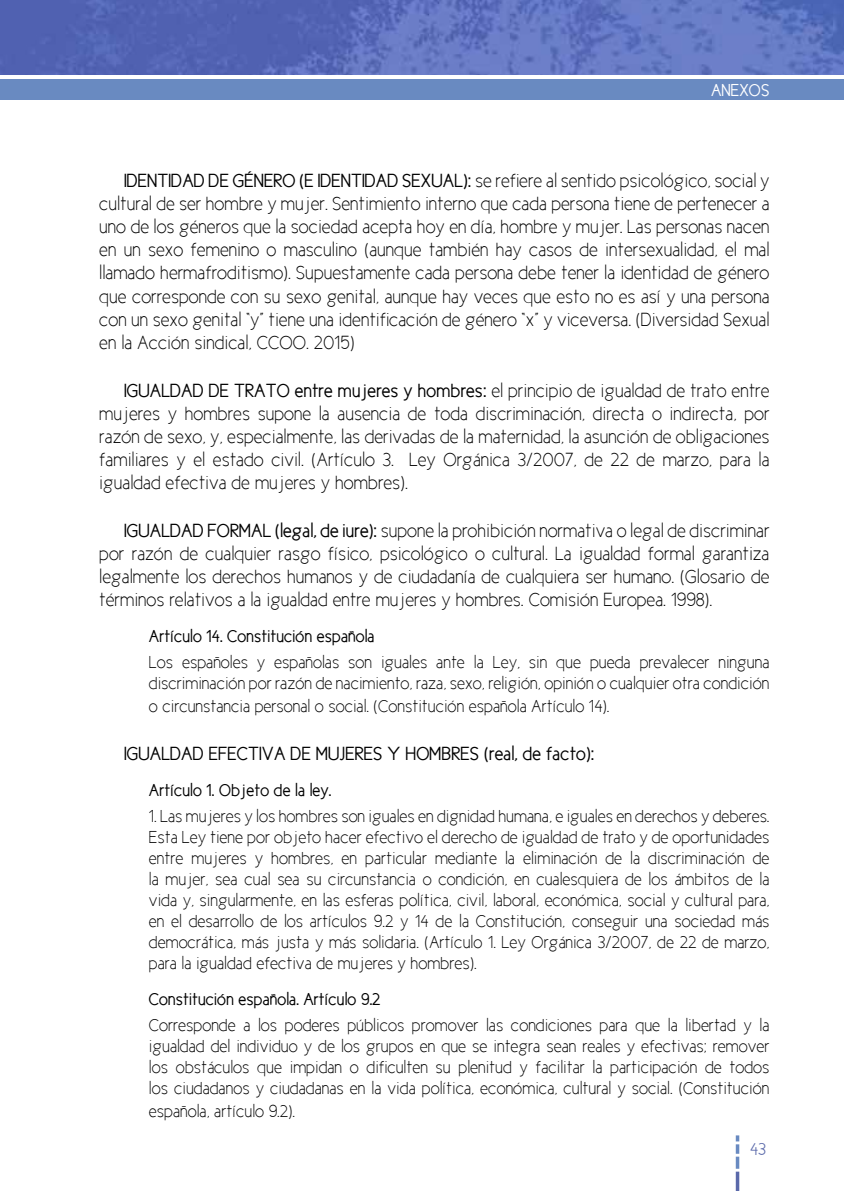
<style>
.page{position:relative;width:844px;height:1191px;background:#fff}
.page>*{position:absolute;margin:0;border:0;box-sizing:border-box;transform-origin:0 0}
.t1{font:19.25px/23.1px "New Cicle Fina";color:#000;text-align:justify}
.t2{font:19.25px "New Cicle Gordita";color:#000}
.t3{font:17.5px/21px "New Cicle Fina";color:#000;text-align:justify}
.t4{font:17.5px "New Cicle Gordita";color:#000}
.t5{font:17.5px "New Cicle Gordita";color:#fff}
.t6{font:17.5px "New Cicle Semi";color:#5a69aa}
.s1{font-family:"New Cicle Gordita"}
.s2{font-family:"New Cicle Fina"}
</style>
<div class="page">
<div style="left:0;top:80px;width:843px;height:20px;background:#698ac1"></div>
<svg style="left:735px;top:1135px;width:4px;height:18px"></svg>
<svg style="left:735px;top:1156px;width:4px;height:12px"></svg>
<svg style="left:735px;top:1171px;width:4px;height:20px"></svg>
<img style="left:1px;top:0;width:842px;height:74px">
<hr style="left:0;top:0;width:1px;height:74px;background:#5a69aa">
<p class="t5" style="left:711px;top:81px;width:60px">ANEXOS</p>
<p class="t1" style="left:99px;top:169px;width:671px;text-indent:25px"><span class="s1">IDENTIDAD DE GÉNERO (E IDENTIDAD SEXUAL):</span> se refiere al sentido psicológico, social y cultural de ser hombre y mujer. Sentimiento interno que cada persona tiene de pertenecer a uno de los géneros que la sociedad acepta hoy en día, hombre y mujer. Las personas nacen en un sexo femenino o masculino (aunque también hay casos de intersexualidad, el mal llamado hermafroditismo). Supuestamente cada persona debe tener la identidad de género que corresponde con su sexo genital, aunque hay veces que esto no es así y una persona con un sexo genital “y” tiene una identificación de género “x” y viceversa. (Diversidad Sexual en la Acción sindical, CCOO. 2015)</p>
<p class="t2" style="left:124px;top:380px;width:646px">IGUALDAD DE TRATO entre mujeres y hombres: <span class="s2">el principio de igualdad de trato entre</span></p>
<p class="t1" style="left:99px;top:402px;width:671px">mujeres y hombres supone la ausencia de toda discriminación, directa o indirecta, por razón de sexo, y, especialmente, las derivadas de la maternidad, la asunción de obligaciones familiares y el estado civil. (Artículo 3. Ley Orgánica 3/2007, de 22 de marzo, para la igualdad efectiva de mujeres y hombres).</p>
<p class="t1" style="left:99px;top:519px;width:671px;text-indent:25px"><span class="s1">IGUALDAD FORMAL (legal, de iure):</span> supone la prohibición normativa o legal de discriminar por razón de cualquier rasgo físico, psicológico o cultural. La igualdad formal garantiza legalmente los derechos humanos y de ciudadanía de cualquiera ser humano. (Glosario de términos relativos a la igualdad entre mujeres y hombres. Comisión Europea. 1998).</p>
<p class="t4" style="left:149px;top:627px;width:227px">Artículo 14. Constitución española</p>
<p class="t3" style="left:149px;top:652px;width:622px">Los españoles y españolas son iguales ante la Ley, sin que pueda prevalecer ninguna discriminación por razón de nacimiento, raza, sexo, religión, opinión o cualquier otra condición</p>
<p class="t3" style="left:149px;top:696px;width:462px">o circunstancia personal o social. (Constitución española Artículo 14).</p>
<p class="t2" style="left:124px;top:743px;width:471px">IGUALDAD EFECTIVA DE MUJERES Y HOMBRES (real, de facto):</p>
<p class="t4" style="left:149px;top:781px;width:184px">Artículo 1. Objeto de la ley.</p>
<p class="t3" style="left:149px;top:805px;width:622px">1. Las mujeres y los hombres son iguales en dignidad humana, e iguales en derechos y deberes.<br>Esta Ley tiene por objeto hacer efectivo el derecho de igualdad de trato y de oportunidades entre mujeres y hombres, en particular mediante la eliminación de la discriminación de la mujer, sea cual sea su circunstancia o condición, en cualesquiera de los ámbitos de la vida y, singularmente, en las esferas política, civil, laboral, económica, social y cultural para, en el desarrollo de los artículos 9.2 y 14 de la Constitución, conseguir una sociedad más democrática, más justa y más solidaria. (Artículo 1. Ley Orgánica 3/2007, de 22 de marzo, para la igualdad efectiva de mujeres y hombres).</p>
<p class="t4" style="left:149px;top:990px;width:233px">Constitución española. Artículo 9.2</p>
<p class="t3" style="left:149px;top:1014px;width:622px">Corresponde a los poderes públicos promover las condiciones para que la libertad y la igualdad del individuo y de los grupos en que se integra sean reales y efectivas; remover los obstáculos que impidan o dificulten su plenitud y facilitar la participación de todos los ciudadanos y ciudadanas en la vida política, económica, cultural y social. (Constitución</p>
<p class="t3" style="left:149px;top:1100px;width:147px">española, artículo 9.2).</p>
<p class="t6" style="left:750px;top:1140px;width:17px">43</p>
</div>
